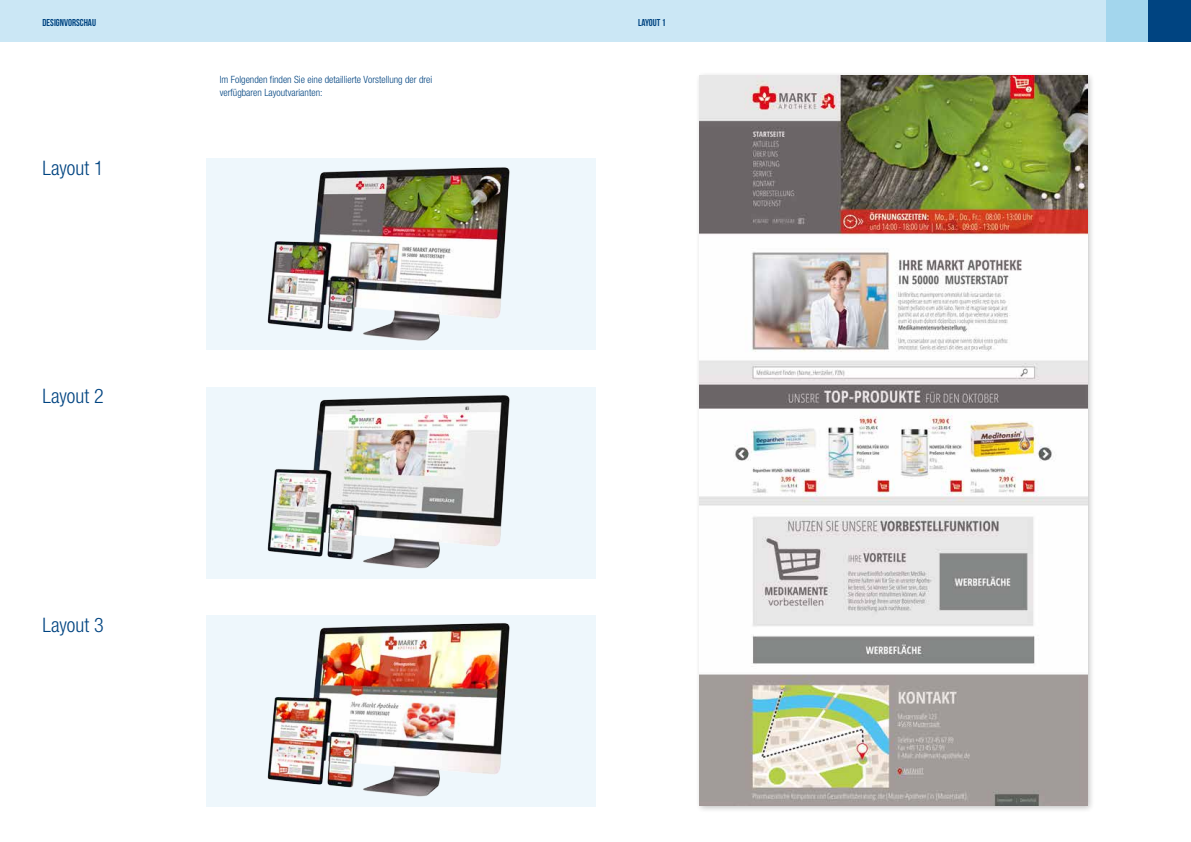
<style>
.page{position:relative;width:1191px;height:842px;background:#fff}
.page>*{position:absolute;margin:0;border:0;box-sizing:border-box;transform-origin:0 0}
.t1{font:300 condensed 20px "Helvetica Neue LT";color:#004481}
.t2{font:300 condensed 10px/13px "Helvetica Neue LT";color:#004481}
.t3{font:10px "Bebas Neue";color:#004481}
</style>
<div class="page">
<div style="left:1106px;top:0;width:42px;height:42px;background:#a3d6ed"></div>
<div style="left:1px;top:0;width:1105px;height:42px;background:#cbe7f5"></div>
<div style="left:1148px;top:0;width:43px;height:42px;background:#004481"></div>
<div style="left:695px;top:71px;width:400px;height:742px;background:#000;opacity:.25"></div>
<img style="left:699px;top:75px;width:388px;height:730px">
<div style="left:206px;top:387px;width:389px;height:191px;background:#eef7fc"></div>
<img style="left:267px;top:395px;width:243px;height:174px">
<div style="left:206px;top:159px;width:389px;height:191px;background:#eef7fc"></div>
<img style="left:267px;top:167px;width:243px;height:174px">
<div style="left:206px;top:615px;width:389px;height:191px;background:#eef7fc"></div>
<img style="left:267px;top:623px;width:243px;height:174px">
<p class="t3" style="left:43px;top:17px;width:55px">DESIGNVORSCHAU</p>
<p class="t3" style="left:638px;top:17px;width:29px">LAYOUT 1</p>
<h1 class="t1" style="left:43px;top:157px;width:63px">Layout 1</h1>
<h1 class="t1" style="left:43px;top:385px;width:63px">Layout 2</h1>
<h1 class="t1" style="left:43px;top:613px;width:63px">Layout 3</h1>
<p class="t2" style="left:220px;top:73px;width:214px">Im Folgenden finden Sie eine detaillierte Vorstellung der drei verfügbaren Layoutvarianten:</p>
</div>
